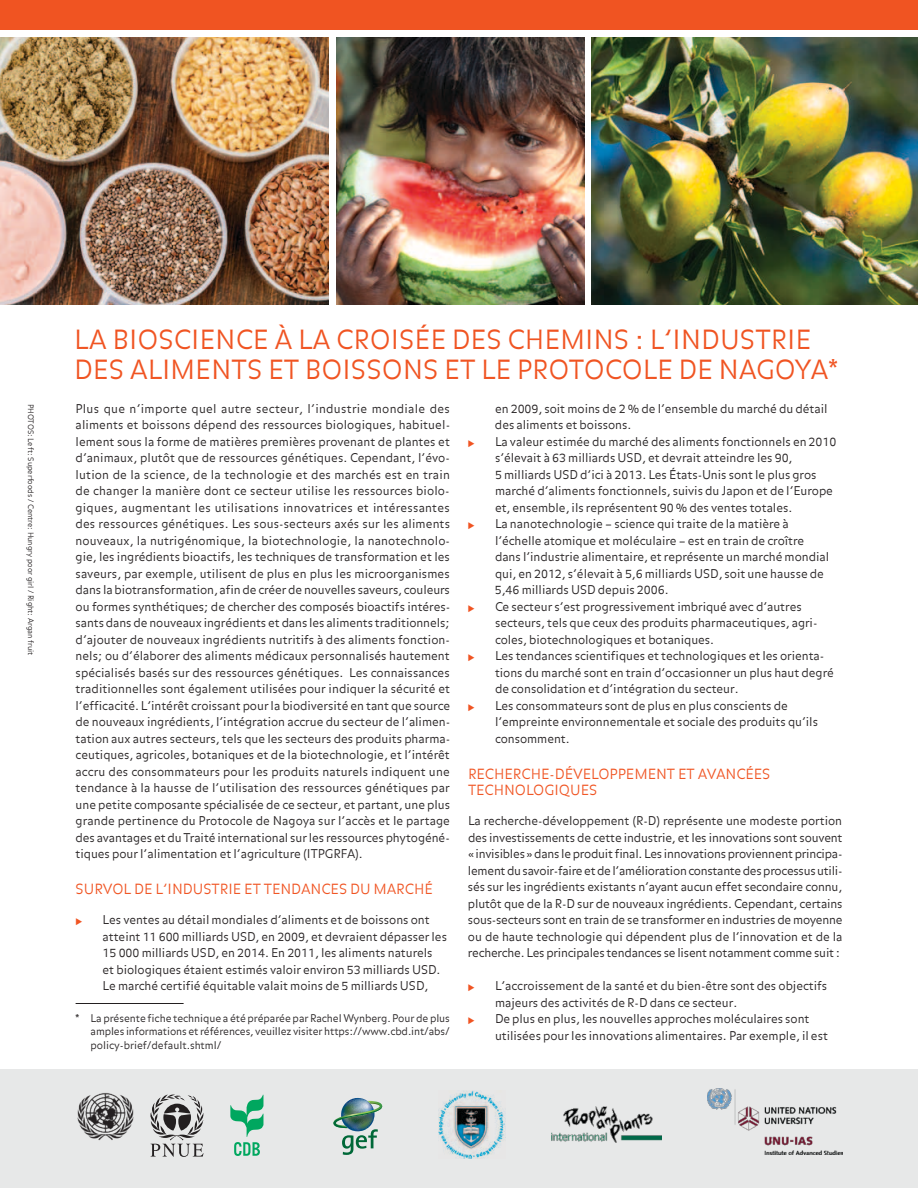
<style>
.page{position:relative;width:918px;height:1188px;background:#fff}
.page>*{position:absolute;margin:0;border:0;box-sizing:border-box;transform-origin:0 0}
.t1{font:300 26.25px/30px "Balance";color:#f05422}
.t2{font:300 13.95px/16.5px "Balance";color:#f05422}
.t3{font:300 12px/16.5px "Balance";letter-spacing:-.005em;color:#231f20}
.t4{font:300 10.5px/13.5px "Balance";letter-spacing:-.005em;color:#231f20;text-align:justify}
.t5{font:300 9px "Balance";color:#f05422}
.t6{font:300 7.5px "Balance";color:#231f20}
.s1{font-size:8.4px;color:#fff}
</style>
<div class="page">
<hr style="left:76px;top:1003px;width:108px;height:1px;background:#231f20">
<img style="left:0;top:37px;width:329px;height:267px">
<img style="left:592px;top:37px;width:326px;height:267px">
<img style="left:336px;top:37px;width:248px;height:267px">
<div style="left:0;top:0;width:918px;height:30px;background:#f05422"></div>
<div style="left:0;top:1070px;width:918px;height:118px;background:#e7e8e8"></div>
<img style="left:77px;top:1093px;width:57px;height:48px">
<img style="left:708px;top:1089px;width:134px;height:66px">
<img style="left:438px;top:1090px;width:67px;height:69px">
<img style="left:552px;top:1107px;width:110px;height:36px">
<img style="left:333px;top:1098px;width:49px;height:57px">
<svg style="left:230px;top:1095px;width:33px;height:61px"></svg>
<svg style="left:150px;top:1095px;width:54px;height:62px"></svg>
<p class="t6" style="left:35px;top:404px;width:253px;rotate:90deg">photos : Left: Superfoods / Centre: Hungry poor girl / Right: Argan fruit</p>
<h1 class="t1" style="left:74px;top:326px;width:765px">LA BIOSCIENCE À LA CROISÉE DES CHEMINS : L’INDUSTRIE<br>DES ALIMENTS ET BOISSONS ET LE PROTOCOLE DE NAGOYA*</h1>
<p class="t3" style="left:76px;top:401px;width:376px;text-align:justify">Plus que n’importe quel autre secteur, l’industrie mondiale des aliments et boissons dépend des ressources biologiques, habituel‑ lement sous la forme de matières premières provenant de plantes et d’animaux, plutôt que de ressources génétiques. Cependant, l’évo‑ lution de la science, de la technologie et des marchés est en train de changer la manière dont ce secteur utilise les ressources biolo‑ giques, augmentant les utilisations innovatrices et intéressantes des ressources génétiques. Les sous‑secteurs axés sur les aliments nouveaux, la nutrigénomique, la biotechnologie, la nanotechnolo‑ gie, les ingrédients bioactifs, les techniques de transformation et les saveurs, par exemple, utilisent de plus en plus les microorganismes dans la biotransformation, afin de créer de nouvelles saveurs, couleurs ou formes synthétiques; de chercher des composés bioactifs intéres‑ sants dans de nouveaux ingrédients et dans les aliments traditionnels; d’ajouter de nouveaux ingrédients nutritifs à des aliments fonction‑ nels; ou d’élaborer des aliments médicaux personnalisés hautement spécialisés basés sur des ressources génétiques. Les connaissances traditionnelles sont également utilisées pour indiquer la sécurité et l’efficacité. L’intérêt croissant pour la biodiversité en tant que source de nouveaux ingrédients, l’intégration accrue du secteur de l’alimen‑ tation aux autres secteurs, tels que les secteurs des produits pharma‑ ceutiques, agricoles, botaniques et de la biotechnologie, et l’intérêt accru des consommateurs pour les produits naturels indiquent une tendance à la hausse de l’utilisation des ressources génétiques par une petite composante spécialisée de ce secteur, et partant, une plus grande pertinence du Protocole de Nagoya sur l’accès et le partage des avantages et du Traité international sur les ressources phytogéné‑ tiques pour l’alimentation et l’agriculture (ITPGRFA). <span class="s1">1</span></p>
<p class="t2" style="left:76px;top:882px;width:359px">SURVOL DE L’INDUSTRIE ET TENDANCES DU MARCHÉ</p>
<p class="t5" style="left:76px;top:916px;width:8px">∑</p>
<p class="t3" style="left:103px;top:912px;width:346px">Les ventes au détail mondiales d’aliments et de boissons ont atteint 11 600 milliards USD, en 2009, et devraient dépasser les 15 000 milliards USD, en 2014. En 2011, les aliments naturels et biologiques étaient estimés valoir environ 53 milliards USD.<br>Le marché certifié équitable valait moins de 5 milliards USD,</p>
<p class="t4" style="left:91px;top:1012px;width:361px;text-indent:-15px">* La présente fiche technique a été préparée par RachelWynberg. Pour de plus amples informations et références, veuillez visiter https://www.cbd.int/abs/ policy-brief/default.shtml/</p>
<p class="t3" style="left:495px;top:401px;width:334px">en 2009, soit moins de 2 % de l’ensemble du marché du détail des aliments et boissons.</p>
<p class="t5" style="left:468px;top:437px;width:8px">∑</p>
<p class="t3" style="left:495px;top:434px;width:343px">La valeur estimée du marché des aliments fonctionnels en 2010 s’élevait à 63 milliards USD, et devrait atteindre les 90,<br>5 milliards USD d’ici à 2013. Les États‑Unis sont le plus gros marché d’aliments fonctionnels, suivis du Japon et de l’Europe et, ensemble, ils représentent 90 % des ventes totales.</p>
<p class="t5" style="left:468px;top:520px;width:8px">∑</p>
<p class="t3" style="left:495px;top:516px;width:336px">La nanotechnologie – science qui traite de la matière à l’échelle atomique et moléculaire – est en train de croître dans l’industrie alimentaire, et représente un marché mondial qui, en 2012, s’élevait à 5,6 milliards USD, soit une hausse de 5,46 milliards USD depuis 2006.</p>
<p class="t5" style="left:468px;top:602px;width:8px">∑</p>
<p class="t3" style="left:495px;top:599px;width:324px">Ce secteur s’est progressivement imbriqué avec d’autres secteurs, tels que ceux des produits pharmaceutiques, agri‑ coles, biotechnologiques et botaniques.</p>
<p class="t5" style="left:468px;top:652px;width:8px">∑</p>
<p class="t3" style="left:495px;top:648px;width:340px">Les tendances scientifiques et technologiques et les orienta‑ tions du marché sont en train d’occasionner un plus haut degré de consolidation et d’intégration du secteur.</p>
<p class="t5" style="left:468px;top:701px;width:8px">∑</p>
<p class="t3" style="left:495px;top:698px;width:325px">Les consommateurs sont de plus en plus conscients de l’empreinte environnementale et sociale des produits qu’ils consomment.</p>
<p class="t2" style="left:468px;top:766px;width:304px">RECHERCHE‑DÉVELOPPEMENT ET AVANCÉES<br>TECHNOLOGIQUES</p>
<p class="t3" style="left:468px;top:813px;width:376px;text-align:justify">La recherche‑développement (R‑D) représente une modeste portion des investissements de cette industrie, et les innovations sont souvent « invisibles » dans le produit final. Les innovations proviennent principa‑ lement du savoir‑faire et de l’amélioration constante des processus utili‑ sés sur les ingrédients existants n’ayant aucun effet secondaire connu, plutôt que de la R‑D sur de nouveaux ingrédients. Cependant, certains sous‑secteurs sont en train de se transformer en industries de moyenne ou de haute technologie qui dépendent plus de l’innovation et de la recherche. Les principales tendances se lisent notamment comme suit :</p>
<p class="t5" style="left:468px;top:982px;width:8px">∑</p>
<p class="t3" style="left:495px;top:978px;width:334px">L’accroissement de la santé et du bien‑être sont des objectifs majeurs des activités de R‑D dans ce secteur.</p>
<p class="t5" style="left:468px;top:1015px;width:8px">∑</p>
<p class="t3" style="left:495px;top:1011px;width:335px">De plus en plus, les nouvelles approches moléculaires sont utilisées pour les innovations alimentaires. Par exemple, il est</p>
</div>
